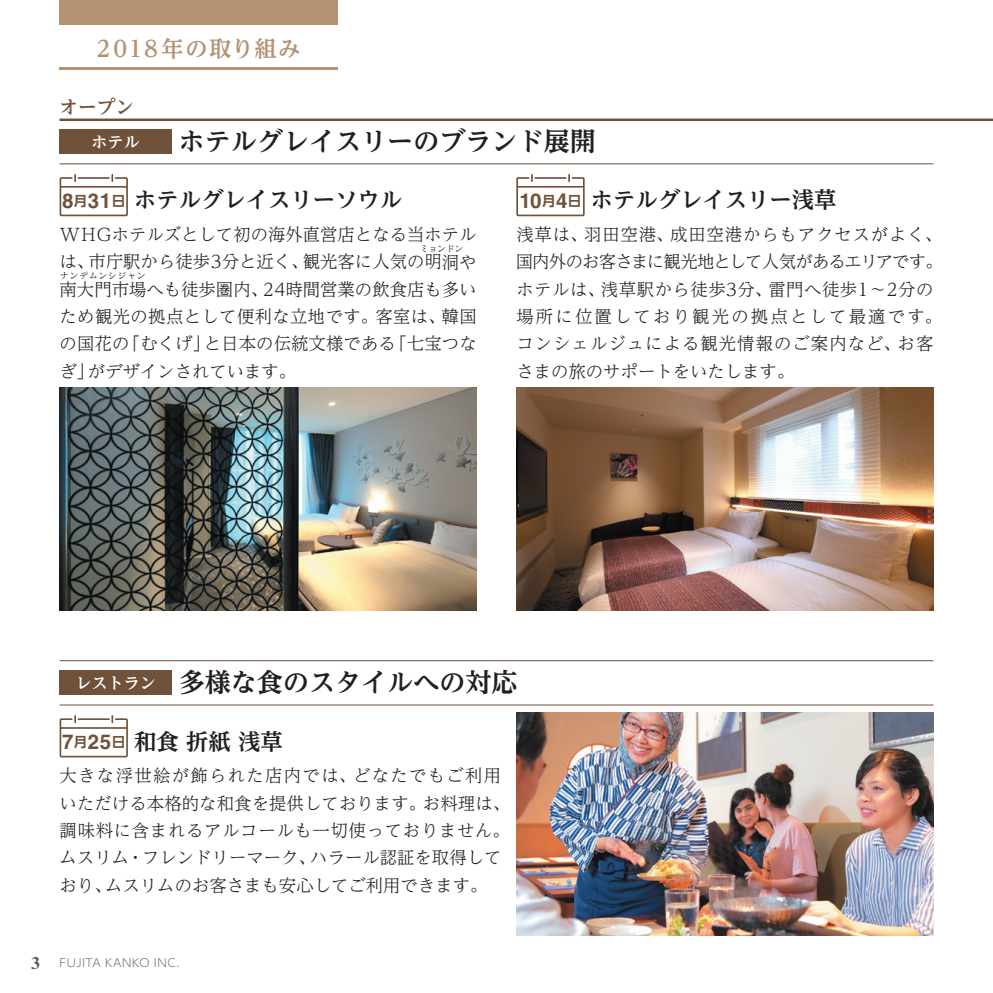
<style>
.page{position:relative;width:993px;height:993px;background:#fff}
.page>*{position:absolute;margin:0;border:0;box-sizing:border-box;transform-origin:0 0}
.t1{font:700 26.07px "UD Reimin Pr 6 N";color:#231f20}
.t2{font:700 22.4px "UD Reimin Pr 6 N";color:#231f20}
.t3{font:700 22.4px "UD Reimin Pro";letter-spacing:.07em;color:#b39374}
.t4{font:700 18.55px "UD Reimin Pr 6 N";color:#70513a}
.t5{font:300 17.32px/27.3px "UD Reimin Pro";letter-spacing:.005em;color:#231f20}
.t6{font:300 17.32px/27.3px "UD Reimin Pro";letter-spacing:.05em;color:#231f20}
.t7{font:700 16.1px "UD Reimin Pr 6 N";color:#fff}
.t8{font:300 11.2px "UD Shin Go Pro";letter-spacing:.04em;color:#6c6d70}
.t9{font:300 8.75px "UD Reimin Pro";letter-spacing:.11em;color:#231f20}
.s1{font-family:"Helvetica LT Std";font-size:20.47px;color:#70513a}
.s2{font-family:"UD Shin Go NT Pr 6 N De";font-size:13.65px;color:#70513a}
.s3{font-size:16.1px;color:#fff}
.s4{font-family:"Times New Roman MT Std";font-weight:700;font-size:17.32px;color:#57585a}
</style>
<div class="page">
<hr style="left:60px;top:118px;width:932px;height:3px;background:#70513a">
<hr style="left:60px;top:163px;width:873px;height:1px;background:#70513a">
<div style="left:60px;top:129px;width:112px;height:25px;background:#70513a"></div>
<img style="left:60px;top:387px;width:416px;height:223px">
<img style="left:516px;top:387px;width:417px;height:223px">
<svg style="left:59px;top:174px;width:69px;height:43px"></svg>
<svg style="left:516px;top:174px;width:69px;height:43px"></svg>
<hr style="left:60px;top:704px;width:873px;height:1px;background:#70513a">
<hr style="left:60px;top:660px;width:873px;height:1px;background:#70513a">
<div style="left:60px;top:670px;width:112px;height:24px;background:#70513a"></div>
<img style="left:516px;top:712px;width:417px;height:223px">
<svg style="left:59px;top:715px;width:69px;height:43px"></svg>
<div style="left:60px;top:0;width:277px;height:25px;background:#b39374"></div>
<hr style="left:60px;top:67px;width:277px;height:2px;background:#b39374">
<p class="t3" style="left:97px;top:30px;width:205px">2018年の取り組み</p>
<p class="t4" style="left:60px;top:92px;width:76px">オープン</p>
<p class="t7" style="left:91px;top:128px;width:50px">ホテル</p>
<h1 class="t1" style="left:179px;top:120px;width:418px">ホテルグレイスリーのブランド展開</h1>
<p class="t2" style="left:519px;top:181px;width:318px"><span class="s1">10</span><span class="s2">月</span><span class="s1">4</span><span class="s2">日</span> ホテルグレイスリー浅草</p>
<p class="t2" style="left:62px;top:181px;width:341px"><span class="s1">8</span><span class="s2">月</span><span class="s1">31</span><span class="s2">日</span> ホテルグレイスリーソウル</p>
<p class="t5" style="left:60px;top:220px;width:418px">WHGホテルズとして初の海外直営店となる当ホテルは、市庁駅から徒歩3分と近く、観光客に人気の明洞や</p>
<p class="t9" style="left:420px;top:242px;width:45px">ミョンドン</p>
<p class="t5" style="left:60px;top:275px;width:418px">南大門市場へも徒歩圏内、24時間営業の飲食店も多い</p>
<p class="t9" style="left:60px;top:269px;width:87px">ナンデムンシジャン</p>
<p class="t5" style="left:60px;top:302px;width:418px;text-align:justify">ため観光の拠点として便利な立地です。客室は、韓国の国花の「むくげ」と日本の伝統文様である「七宝つなぎ」がデザインされています。</p>
<p class="t6" style="left:515px;top:220px;width:428px">浅草は、羽田空港、成田空港からもアクセスがよく、国内外のお客さまに観光地として人気があるエリアです。ホテルは、浅草駅から徒歩3分、雷門へ徒歩1～2分の場所に位置しており観光の拠点として最適です。コンシェルジュによる観光情報のご案内など、お客さまの旅のサポートをいたします。</p>
<h1 class="t1" style="left:75px;top:661px;width:443px"><span class="s3">レストラン</span> 多様な食のスタイルへの対応</h1>
<p class="t2" style="left:62px;top:722px;width:222px"><span class="s1">7</span><span class="s2">月</span><span class="s1">25</span><span class="s2">日</span> 和食 折紙 浅草</p>
<p class="t5" style="left:60px;top:761px;width:452px">大きな浮世絵が飾られた店内では、どなたでもご利用いただける本格的な和食を提供しております。お料理は、調味料に含まれるアルコールも一切使っておりません。ムスリム・フレンドリーマーク、ハラール認証を取得しており、ムスリムのお客さまも安心してご利用できます。</p>
<p class="t8" style="left:31px;top:953px;width:150px"><span class="s4">3</span> FUJITA KANKO INC.</p>
</div>
